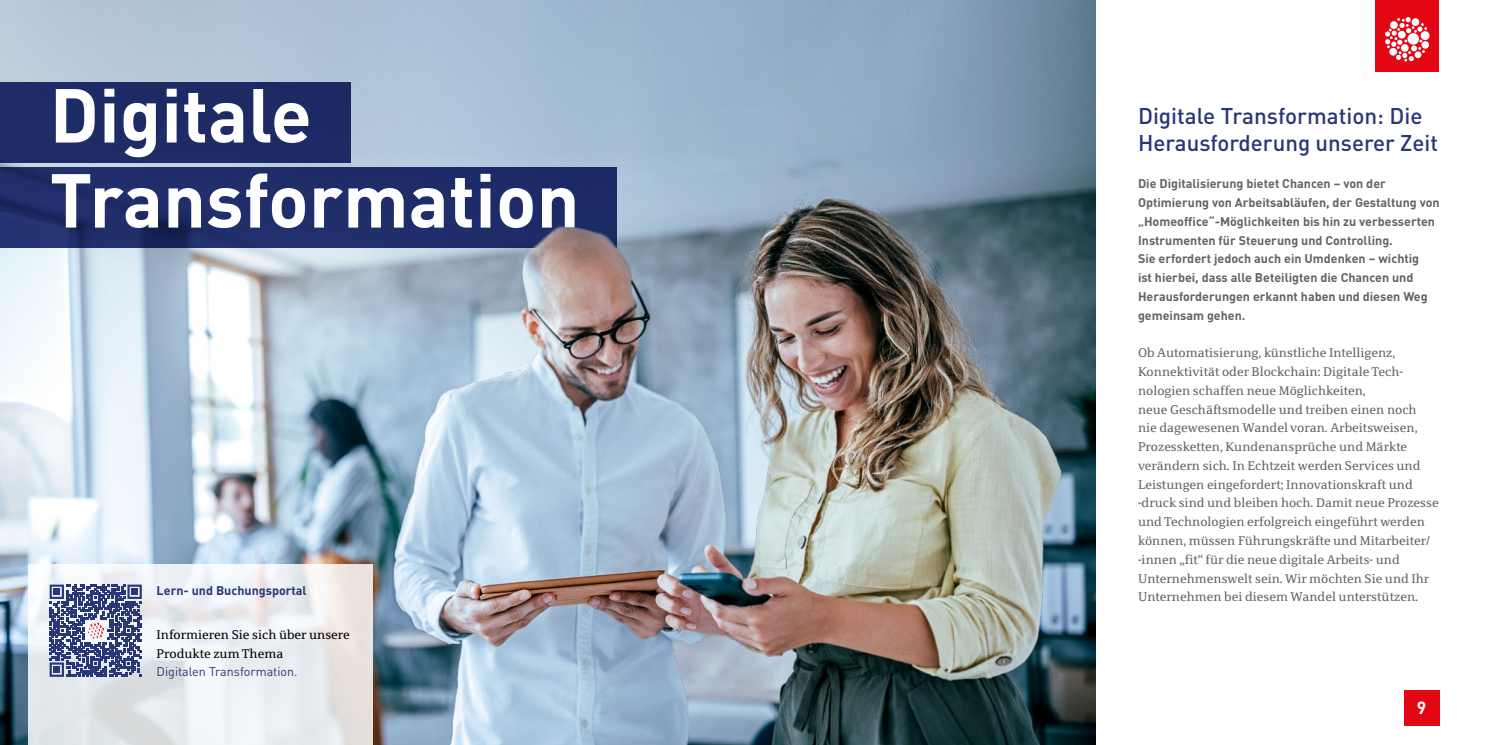
<style>
.page{position:relative;width:1489px;height:745px;background:#fff}
.page>*{position:absolute;margin:0;border:0;box-sizing:border-box;transform-origin:0 0}
.t1{font:700 75px/85px "DIN Pro";color:#fff}
.t2{font:500 22.5px/27.5px "DIN Pro";color:#293776}
.t3{font:700 17.5px "DIN Pro";color:#fff}
.t4{font:12.5px/18.8px "Sparkasse Serif";color:#646363}
.t5{font:700 12.5px/18.8px "DIN Pro";color:#646363}
.t6{font:12.5px/18.8px "Sparkasse Serif";color:#000}
.t7{font:12.5px "DIN Pro";color:#293776}
.t8{font:700 12.5px "DIN Pro";color:#293776}
</style>
<div class="page">
<img style="left:0;top:0;width:1095px;height:744px">
<div style="left:0;top:82px;width:351px;height:80px;background:#1d2c65"></div>
<svg style="left:0;top:167px;width:351px;height:81px;background:#1f2d68"></svg>
<img style="left:351px;top:164px;width:744px;height:580px">
<svg style="left:28px;top:563px;width:345px;height:181px"></svg>
<svg style="left:50px;top:584px;width:92px;height:92px"></svg>
<div style="left:1403px;top:689px;width:36px;height:36px;background:#e30613"></div>
<div style="left:1375px;top:0;width:64px;height:72px;background:#e30613"></div>
<svg style="left:1385px;top:17px;width:45px;height:45px"></svg>
<h1 class="t1" style="left:50px;top:70px;width:531px">Digitale<br>Transformation</h1>
<p class="t8" style="left:157px;top:581px;width:151px">Lern- und Buchungsportal</p>
<p class="t6" style="left:157px;top:624px;width:195px">Informieren Sie sich über unsere<br>Produkte zum Thema</p>
<p class="t7" style="left:157px;top:663px;width:142px">Digitalen Transformation.</p>
<h2 class="t2" style="left:1137px;top:101px;width:301px">Digitale Transformation: Die<br>Herausforderung unserer Zeit</h2>
<p class="t5" style="left:1137px;top:174px;width:303px">Die Digitalisierung bietet Chancen – von der Optimierung von Arbeitsabläufen, der Gestaltung von „Homeoffice“-Möglichkeiten bis hin zu verbesserten Instrumenten für Steuerung und Controlling.<br>Sie erfordert jedoch auch ein Umdenken – wichtig<br>ist hierbei, dass alle Beteiligten die Chancen und Herausforderungen erkannt haben und diesen Weg gemeinsam gehen.</p>
<p class="t4" style="left:1137px;top:343px;width:302px">Ob Automatisierung, künstliche Intelligenz, Konnektivität oder Blockchain: Digitale Tech&shy;nologien schaffen neue Möglichkeiten,<br>neue Geschäftsmodelle und treiben einen noch<br>nie dagewesenen Wandel voran. Arbeitsweisen, Prozessketten, Kundenansprüche und Märkte verändern sich. In Echtzeit werden Services und Leistungen eingefordert; Innovationskraft und -druck sind und bleiben hoch. Damit neue Prozesse und Technologien erfolgreich eingeführt werden können, müssen Führungskräfte und Mitarbeiter/ -innen „fit“ für die neue digitale Arbeits- und Unternehmenswelt sein. Wir möchten Sie und Ihr Unternehmen bei diesem Wandel unterstützen.</p>
<h3 class="t3" style="left:1416px;top:695px;width:11px">9</h3>
</div>
